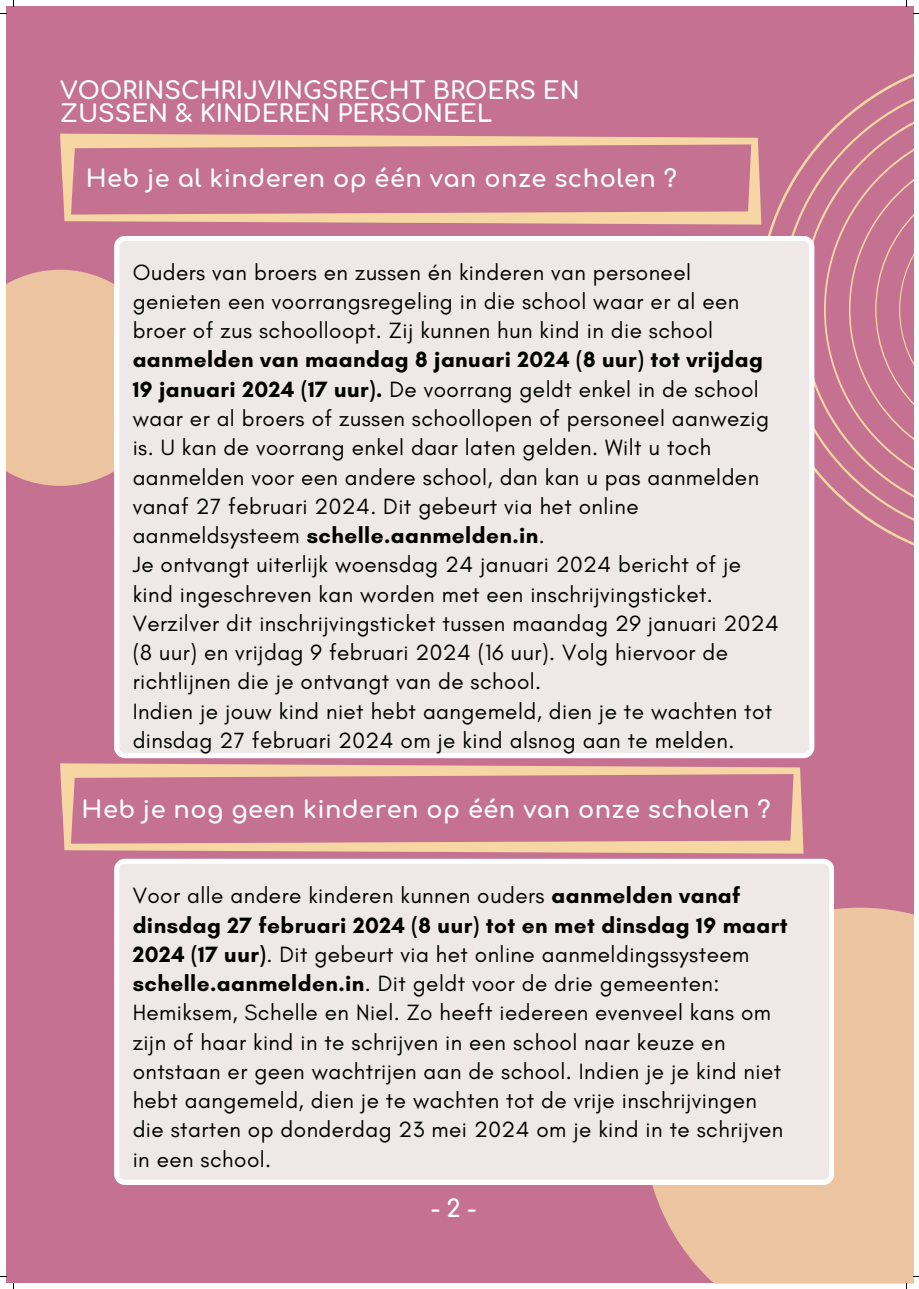
<style>
.page{position:relative;width:919px;height:1289px;background:#fff}
.page>*{position:absolute;margin:0;border:0;box-sizing:border-box;transform-origin:0 0}
.t1{font:700 24px "Comfortaa";letter-spacing:.02em;color:#fff}
.t2{font:700 24px/23.6px "Comfortaa";color:#fff}
.t3{font:22.5px/29.2px "Glacial Indifference";letter-spacing:.02em;color:#000}
.s1{font-weight:700}
</style>
<div class="page">
<div style="left:6px;top:6px;width:907px;height:1277px;background:#c47192"></div>
<svg style="left:779px;top:76px;width:134px;height:467px"></svg>
<svg style="left:643px;top:907px;width:270px;height:375px;background:#e9bfa0"></svg>
<div style="left:6px;top:270px;width:108px;height:216px;background:#ecc49f"></div>
<svg style="left:60px;top:133px;width:701px;height:91px"></svg>
<div style="left:114px;top:236px;width:700px;height:522px;background:#efe8e8"></div>
<div style="left:114px;top:858px;width:719px;height:326px;background:#efe8e8"></div>
<svg style="left:60px;top:763px;width:743px;height:90px"></svg>
<p class="t2" style="left:60px;top:75px;width:521px">VOORINSCHRIJVINGSRECHT BROERS EN<br>ZUSSEN &amp; KINDEREN PERSONEEL</p>
<p class="t1" style="left:86px;top:156px;width:592px">Heb je al kinderen op één van onze scholen ?</p>
<p class="t3" style="left:133px;top:258px;width:608px">Ouders van broers en zussen én kinderen van personeel genieten een voorrangsregeling in die school waar er al een broer of zus schoolloopt. Zij kunnen hun kind in die school</p>
<p class="t3" style="left:133px;top:346px;width:647px"><span class="s1">aanmelden van maandag 8 januari 2024 (8 uur) tot vrijdag 19 januari 2024 (17 uur).</span> De voorrang geldt enkel in de school waar er al broers of zussen schoollopen of personeel aanwezig is. U kan de voorrang enkel daar laten gelden. Wilt u toch aanmelden voor een andere school, dan kan u pas aanmelden vanaf 27 februari 2024. Dit gebeurt via het online aanmeldsysteem <span class="s1">schelle.aanmelden.in</span>.<br>Je ontvangt uiterlijk woensdag 24 januari 2024 bericht of je kind ingeschreven kan worden met een inschrijvingsticket.<br>Verzilver dit inschrijvingsticket tussen maandag 29 januari 2024 (8 uur) en vrijdag 9 februari 2024 (16 uur). Volg hiervoor de richtlijnen die je ontvangt van de school.<br>Indien je jouw kind niet hebt aangemeld, dien je te wachten tot dinsdag 27 februari 2024 om je kind alsnog aan te melden.</p>
<p class="t1" style="left:82px;top:787px;width:690px">Heb je nog geen kinderen op één van onze scholen ?</p>
<p class="t3" style="left:133px;top:881px;width:656px">Voor alle andere kinderen kunnen ouders <span class="s1">aanmelden vanaf dinsdag 27 februari 2024 (8 uur) tot en met dinsdag 19 maart 2024 (17 uur)</span>. Dit gebeurt via het online aanmeldingssysteem <span class="s1">schelle.aanmelden.in</span>. Dit geldt voor de drie gemeenten:<br>Hemiksem, Schelle en Niel. Zo heeft iedereen evenveel kans om zijn of haar kind in te schrijven in een school naar keuze en ontstaan er geen wachtrijen aan de school. Indien je je kind niet hebt aangemeld, dien je te wachten tot de vrije inschrijvingen die starten op donderdag 23 mei 2024 om je kind in te schrijven in een school.</p>
<p class="t1" style="left:430px;top:1186px;width:47px">- 2 -</p>
</div>
